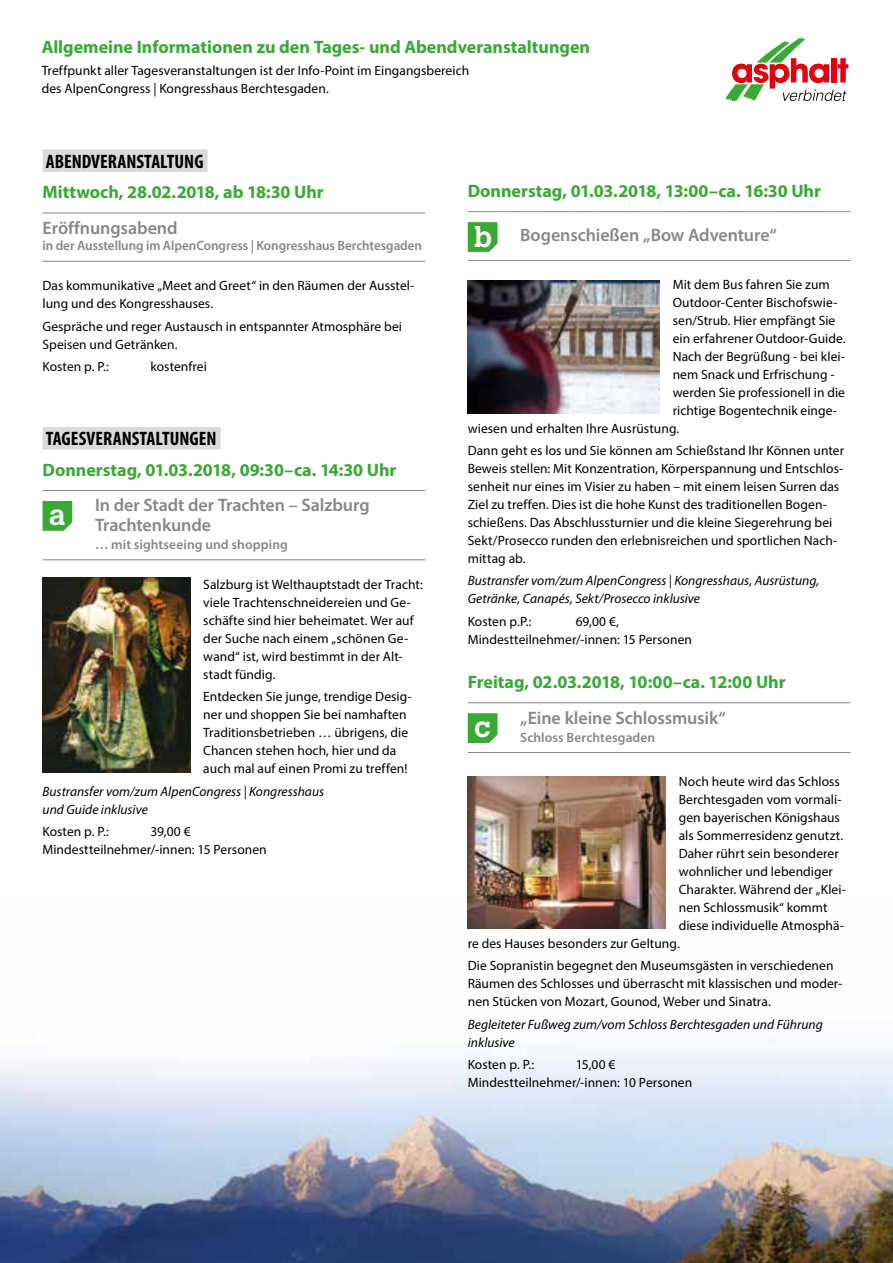
<style>
.page{position:relative;width:893px;height:1263px;background:#fff}
.page>*{position:absolute;margin:0;border:0;box-sizing:border-box;transform-origin:0 0}
.t1{font:700 28.5px "Calvert";color:#fff}
.t2{font:700 condensed 19.5px "Myriad Pro";color:#000}
.t3{font:700 18px "Myriad Pro";color:#38aa34}
.t4{font:600 18px/19.5px "Myriad Pro";letter-spacing:-.005em;color:#878786}
.t5{font:13.5px/18px "Myriad Pro";letter-spacing:.005em;color:#000}
.t6{font:italic 13.5px/18px "Myriad Pro";color:#000}
.t7{font:600 13.5px "Myriad Pro";color:#878786}
.s1{font-family:"Calvert";font-weight:700;font-size:28.5px;color:#fff}
</style>
<div class="page">
<img style="left:0;top:901px;width:893px;height:362px">
<div style="left:43px;top:149px;width:165px;height:23px;background:#dadada"></div>
<hr style="left:43px;top:213px;width:382px;height:1px;background:#878786">
<hr style="left:43px;top:261px;width:382px;height:1px;background:#878786">
<div style="left:43px;top:427px;width:178px;height:22px;background:#dadada"></div>
<hr style="left:43px;top:490px;width:382px;height:1px;background:#878786">
<hr style="left:43px;top:559px;width:382px;height:1px;background:#878786">
<svg style="left:43px;top:501px;width:29px;height:30px"></svg>
<hr style="left:468px;top:211px;width:382px;height:1px;background:#878786">
<hr style="left:468px;top:260px;width:382px;height:1px;background:#878786">
<hr style="left:468px;top:702px;width:382px;height:1px;background:#878786">
<hr style="left:468px;top:752px;width:382px;height:1px;background:#878786">
<svg style="left:468px;top:222px;width:29px;height:30px"></svg>
<svg style="left:468px;top:713px;width:29px;height:30px"></svg>
<svg style="left:725px;top:38px;width:123px;height:63px"></svg>
<img style="left:43px;top:578px;width:148px;height:194px">
<img style="left:468px;top:281px;width:192px;height:132px">
<img style="left:468px;top:776px;width:198px;height:152px">
<h3 class="t3" style="left:42px;top:35px;width:550px">Allgemeine Informationen zu den Tages- und Abendveranstaltungen</h3>
<p class="t5" style="left:42px;top:61px;width:429px">Treffpunkt aller Tagesveranstaltungen ist der Info-Point im Eingangsbereich des AlpenCongress | Kongresshaus Berchtesgaden.</p>
<h2 class="t2" style="left:46px;top:149px;width:159px">ABENDVERANSTALTUNG</h2>
<h3 class="t3" style="left:43px;top:181px;width:283px">Mittwoch, 28.02.2018, ab 18:30 Uhr</h3>
<h3 class="t4" style="left:43px;top:217px;width:137px">Eröffnungsabend</h3>
<p class="t7" style="left:43px;top:237px;width:381px">in der Ausstellung im AlpenCongress | Kongresshaus Berchtesgaden</p>
<p class="t5" style="left:43px;top:277px;width:373px">Das kommunikative „Meet and Greet“ in den Räumen der Ausstel&shy;lung und des Kongresshauses.</p>
<p class="t5" style="left:43px;top:317px;width:361px">Gespräche und reger Austausch in entspannter Atmosphäre bei<br>Speisen und Getränken.</p>
<p class="t5" style="left:43px;top:357px;width:68px">Kosten p. P.:</p>
<p class="t5" style="left:151px;top:357px;width:58px">kostenfrei</p>
<h2 class="t2" style="left:46px;top:427px;width:172px">TAGESVERANSTALTUNGEN</h2>
<h3 class="t3" style="left:43px;top:458px;width:355px">Donnerstag, 01.03.2018, 09:30–ca. 14:30 Uhr</h3>
<h1 class="t1" style="left:49px;top:497px;width:18px">a</h1>
<h3 class="t4" style="left:95px;top:495px;width:276px">In der Stadt der Trachten – Salzburg<br>Trachtenkunde</h3>
<p class="t7" style="left:95px;top:536px;width:194px">… mit sightseeing und shopping</p>
<p class="t5" style="left:203px;top:575px;width:221px">Salzburg ist Welthauptstadt der Tracht: viele Trachtenschneidereien und Ge&shy;schäfte sind hier beheimatet. Wer auf der Suche nach einem „schönen Ge&shy;wand“ ist, wird bestimmt in der Alt&shy;stadt fündig.</p>
<p class="t5" style="left:203px;top:687px;width:210px">Entdecken Sie junge, trendige Desig&shy;ner und shoppen Sie bei namhaften Traditionsbetrieben … übrigens, die Chancen stehen hoch, hier und da auch mal auf einen Promi zu treffen!</p>
<p class="t6" style="left:43px;top:782px;width:283px">Bustransfer vom/zum AlpenCongress | Kongresshaus und Guide inklusive</p>
<p class="t5" style="left:43px;top:822px;width:68px">Kosten p. P.:</p>
<p class="t5" style="left:43px;top:822px;width:226px;text-indent:108px">39,00 €<br>Mindestteilnehmer/-innen: 15 Personen</p>
<h3 class="t3" style="left:468px;top:179px;width:355px">Donnerstag, 01.03.2018, 13:00–ca. 16:30 Uhr</h3>
<h3 class="t4" style="left:474px;top:225px;width:304px"><span class="s1">b</span> Bogenschießen „Bow Adventure“</h3>
<p class="t5" style="left:673px;top:275px;width:159px">Mit dem Bus fahren Sie zum</p>
<p class="t5" style="left:673px;top:293px;width:166px">Outdoor-Center Bischofswie-</p>
<p class="t5" style="left:673px;top:311px;width:164px">sen/Strub. Hier empfängt Sie</p>
<p class="t5" style="left:673px;top:329px;width:174px">ein erfahrener Outdoor-Guide.</p>
<p class="t5" style="left:673px;top:347px;width:174px">Nach der Begrüßung - bei klei-</p>
<p class="t5" style="left:673px;top:365px;width:163px">nem Snack und Erfrischung -</p>
<p class="t5" style="left:673px;top:383px;width:174px">werden Sie professionell in die</p>
<p class="t5" style="left:673px;top:401px;width:166px">richtige Bogentechnik einge-</p>
<p class="t5" style="left:468px;top:419px;width:213px">wiesen und erhalten Ihre Ausrüstung.</p>
<p class="t5" style="left:468px;top:441px;width:378px">Dann geht es los und Sie können am Schießstand Ihr Können unter Beweis stellen: Mit Konzentration, Körperspannung und Entschlos&shy;senheit nur eines im Visier zu haben – mit einem leisen Surren das Ziel zu treffen. Dies ist die hohe Kunst des traditionellen Bogen&shy;schießens. Das Abschlussturnier und die kleine Siegerehrung bei Sekt/Prosecco runden den erlebnisreichen und sportlichen Nach&shy;mittag ab.</p>
<p class="t6" style="left:468px;top:572px;width:353px">Bustransfer vom/zum AlpenCongress | Kongresshaus, Ausrüstung,<br>Getränke, Canapés, Sekt/Prosecco inklusive</p>
<p class="t5" style="left:468px;top:612px;width:65px">Kosten p.P.:</p>
<p class="t5" style="left:468px;top:612px;width:226px;text-indent:108px">69,00 €,<br>Mindestteilnehmer/-innen: 15 Personen</p>
<h3 class="t3" style="left:468px;top:670px;width:319px">Freitag, 02.03.2018, 10:00–ca. 12:00 Uhr</h3>
<h1 class="t1" style="left:474px;top:709px;width:18px">c</h1>
<h3 class="t4" style="left:520px;top:707px;width:207px">„Eine kleine Schlossmusik“</h3>
<p class="t7" style="left:520px;top:728px;width:137px">Schloss Berchtesgaden</p>
<p class="t5" style="left:679px;top:772px;width:163px">Noch heute wird das Schloss</p>
<p class="t5" style="left:679px;top:790px;width:164px">Berchtesgaden vom vormali-</p>
<p class="t5" style="left:679px;top:808px;width:163px">gen bayerischen Königshaus</p>
<p class="t5" style="left:679px;top:826px;width:166px">als Sommerresidenz genutzt.</p>
<p class="t5" style="left:679px;top:844px;width:162px">Daher rührt sein besonderer</p>
<p class="t5" style="left:679px;top:862px;width:156px">wohnlicher und lebendiger</p>
<p class="t5" style="left:679px;top:880px;width:169px">Charakter. Während der „Klei-</p>
<p class="t5" style="left:679px;top:898px;width:150px">nen Schlossmusik“ kommt</p>
<p class="t5" style="left:679px;top:916px;width:167px">diese individuelle Atmosphä-</p>
<p class="t5" style="left:468px;top:934px;width:214px">re des Hauses besonders zur Geltung.</p>
<p class="t5" style="left:468px;top:956px;width:376px">Die Sopranistin begegnet den Museumsgästen in verschiedenen<br>Räumen des Schlosses und überrascht mit klassischen und moder&shy;nen Stücken von Mozart, Gounod, Weber und Sinatra.</p>
<p class="t6" style="left:468px;top:1015px;width:357px">Begleiteter Fußweg zum/vom Schloss Berchtesgaden und Führung inklusive</p>
<p class="t5" style="left:468px;top:1055px;width:68px">Kosten p. P.:</p>
<p class="t5" style="left:468px;top:1055px;width:226px;text-indent:108px">15,00 €<br>Mindestteilnehmer/-innen: 10 Personen</p>
</div>
